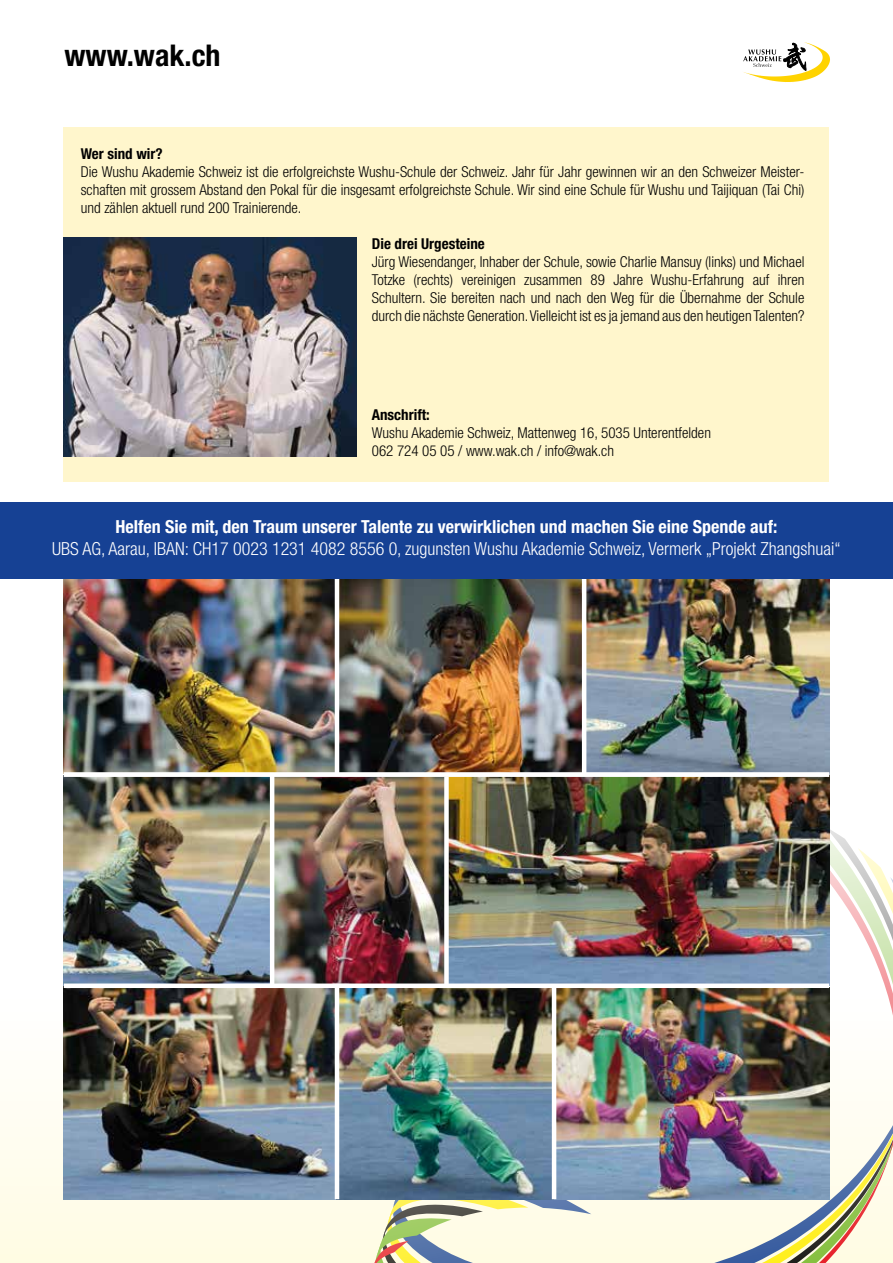
<style>
.page{position:relative;width:893px;height:1263px;background:#fff}
.page>*{position:absolute;margin:0;border:0;box-sizing:border-box;transform-origin:0 0}
.t1{font:700 condensed 30px "Helvetica Neue";color:#000}
.t2{font:300 condensed 18px "Helvetica Neue";color:#fff}
.t3{font:700 condensed 18px "Helvetica Neue";color:#fff}
.t4{font:300 condensed 15px/18px "Helvetica Neue";color:#000;text-align:justify}
.t5{font:700 condensed 15px "Helvetica Neue";color:#000}
</style>
<div class="page">
<svg style="left:0;top:994px;width:356px;height:269px"></svg>
<svg style="left:356px;top:1161px;width:534px;height:102px;background:#e3e3cb"></svg>
<svg style="left:372px;top:1199px;width:219px;height:64px;background:#dddec4"></svg>
<svg style="left:829px;top:791px;width:64px;height:370px"></svg>
<img style="left:64px;top:579px;width:271px;height:193px">
<img style="left:586px;top:579px;width:243px;height:193px">
<img style="left:339px;top:579px;width:243px;height:193px">
<div style="left:64px;top:128px;width:765px;height:354px;background:#fff6cc"></div>
<img style="left:64px;top:237px;width:292px;height:219px">
<div style="left:0;top:503px;width:893px;height:76px;background:#164194"></div>
<svg style="left:743px;top:42px;width:87px;height:40px"></svg>
<img style="left:64px;top:777px;width:206px;height:206px">
<img style="left:274px;top:777px;width:170px;height:206px">
<img style="left:449px;top:777px;width:380px;height:206px">
<img style="left:64px;top:988px;width:271px;height:211px">
<img style="left:339px;top:988px;width:213px;height:211px">
<img style="left:556px;top:988px;width:273px;height:211px">
<hr style="left:335px;top:986px;width:4px;height:213px;background:#fff">
<hr style="left:552px;top:986px;width:4px;height:213px;background:#fff">
<h1 class="t1" style="left:65px;top:37px;width:158px">www.wak.ch</h1>
<p class="t5" style="left:81px;top:144px;width:83px">Wer sind wir?</p>
<p class="t4" style="left:81px;top:162px;width:725px">Die Wushu Akademie Schweiz ist die erfolgreichste Wushu-Schule der Schweiz. Jahr für Jahr gewinnen wir an den Schweizer Meister&shy;schaften mit grossem Abstand den Pokal für die insgesamt erfolgreichste Schule. Wir sind eine Schule für Wushu und Taijiquan (Tai Chi) und zählen aktuell rund 200 Trainierende.</p>
<p class="t5" style="left:372px;top:234px;width:114px">Die drei Urgesteine</p>
<p class="t4" style="left:372px;top:252px;width:434px">Jürg Wiesendanger, Inhaber der Schule, sowie Charlie Mansuy (links) und Michael Totzke (rechts) vereinigen zusammen 89 Jahre Wushu-Erfahrung auf ihren Schultern. Sie bereiten nach und nach den Weg für die Übernahme der Schule durch die nächste Generation. Vielleicht ist es ja jemand aus den heutigen Talenten?</p>
<p class="t5" style="left:372px;top:405px;width:60px">Anschrift:</p>
<p class="t4" style="left:372px;top:423px;width:341px">Wushu Akademie Schweiz, Mattenweg 16, 5035 Unterentfelden<br>062 724 05 05 / www.wak.ch / info@wak.ch</p>
<p class="t3" style="left:115px;top:516px;width:664px">Helfen Sie mit, den Traum unserer Talente zu verwirklichen und machen Sie eine Spende auf:</p>
<p class="t2" style="left:52px;top:538px;width:790px">UBS AG, Aarau, IBAN: CH17 0023 1231 4082 8556 0, zugunsten Wushu Akademie Schweiz, Vermerk „Projekt Zhangshuai“</p>
</div>
